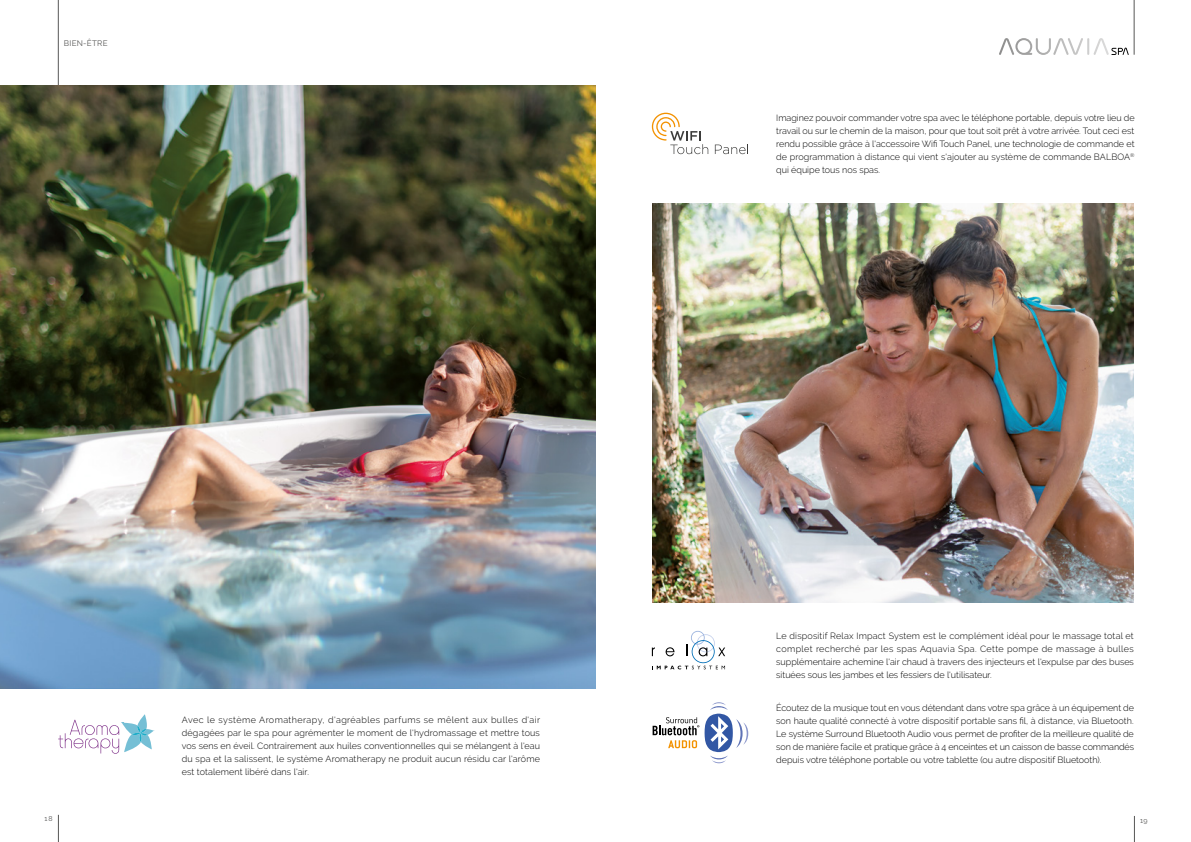
<style>
.page{position:relative;width:1191px;height:842px;background:#fff}
.page>*{position:absolute;margin:0;border:0;box-sizing:border-box;transform-origin:0 0}
.t1{font:300 9px/13px "Raleway";color:#000;text-align:justify}
.t2{font:8px "Raleway";letter-spacing:.035em;color:#575756}
.t3{font:7px "Raleway";color:#575756}
</style>
<div class="page">
<hr style="left:1134px;top:0;width:1px;height:55px;background:#575756">
<svg style="left:999px;top:38px;width:129px;height:17px"></svg>
<hr style="left:58px;top:0;width:1px;height:85px;background:#575756">
<img style="left:0;top:85px;width:595px;height:604px">
<svg style="left:58px;top:714px;width:96px;height:40px"></svg>
<svg style="left:652px;top:631px;width:73px;height:38px"></svg>
<svg style="left:652px;top:702px;width:96px;height:61px"></svg>
<img style="left:652px;top:203px;width:482px;height:400px">
<svg style="left:715px;top:144px;width:33px;height:10px"></svg>
<svg style="left:652px;top:113px;width:56px;height:41px"></svg>
<svg style="left:1134px;top:816px;width:1px;height:26px"></svg>
<svg style="left:58px;top:815px;width:1px;height:27px"></svg>
<p class="t2" style="left:64px;top:39px;width:45px">BIEN-ÊTRE</p>
<p class="t1" style="left:182px;top:713px;width:360px">Avec le système Aromatherapy, d'agréables parfums se mêlent aux bulles d'air dégagées par le spa pour agrémenter le moment de l'hydromassage et mettre tous vos sens en éveil. Contrairement aux huiles conventionnelles qui se mélangent à l'eau du spa et la salissent, le système Aromatherapy ne produit aucun résidu car l'arôme est totalement libéré dans l'air.</p>
<p class="t1" style="left:776px;top:111px;width:360px">Imaginez pouvoir commander votre spa avec le téléphone portable, depuis votre lieu de travail ou sur le chemin de la maison, pour que tout soit prêt à votre arrivée. Tout ceci est rendu possible grâce à l'accessoire Wifi Touch Panel, une technologie de commande et de programmation à distance qui vient s'ajouter au système de commande BALBOA<sup>® </sup>qui équipe tous nos spas.</p>
<p class="t1" style="left:776px;top:630px;width:359px">Le dispositif Relax Impact System est le complément idéal pour le massage total et complet recherché par les spas Aquavia Spa. Cette pompe de massage à bulles supplémentaire achemine l'air chaud à travers des injecteurs et l'expulse par des buses situées sous les jambes et les fessiers de l'utilisateur.</p>
<p class="t1" style="left:776px;top:701px;width:359px">Écoutez de la musique tout en vous détendant dans votre spa grâce à un équipement de son haute qualité connecté à votre dispositif portable sans fil, à distance, via Bluetooth.<br>Le système Surround Bluetooth Audio vous permet de profiter de la meilleure qualité de son de manière facile et pratique grâce à 4 enceintes et un caisson de basse commandés depuis votre téléphone portable ou votre tablette (ou autre dispositif Bluetooth).</p>
<p class="t3" style="left:45px;top:815px;width:9px">18</p>
<p class="t3" style="left:1140px;top:816px;width:9px">19</p>
</div>
